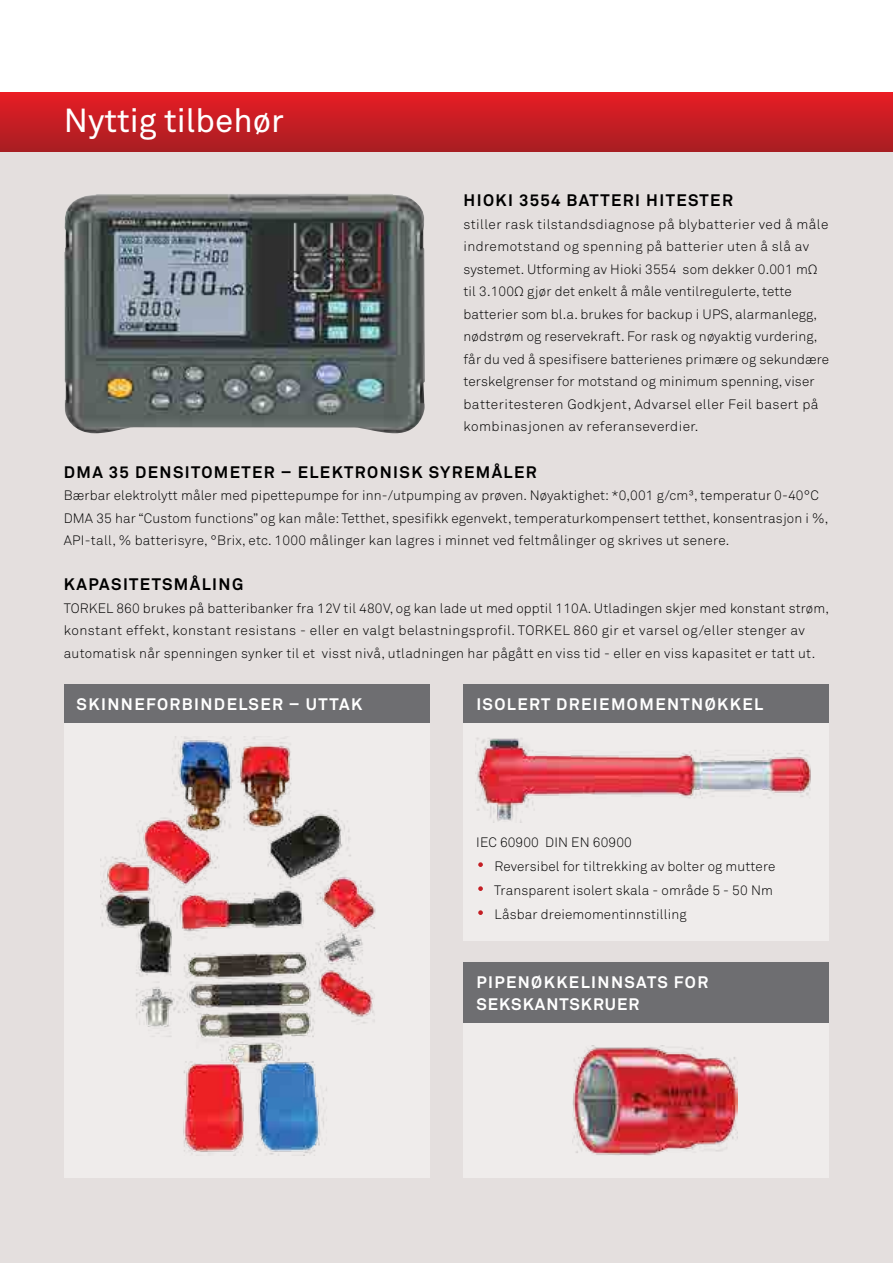
<style>
.page{position:relative;width:893px;height:1263px;background:#fff}
.page>*{position:absolute;margin:0;border:0;box-sizing:border-box;transform-origin:0 0}
.t1{font:33px "Akkurat Std";color:#fff}
.t2{font:700 16.5px/22.5px "Akkurat Std";letter-spacing:.085em;color:#fff}
.t3{font:700 16.5px "Akkurat Std";letter-spacing:.085em;color:#000}
.t4{font:300 13.5px/22.5px "Akkurat Std";letter-spacing:.01em;color:#000}
.s1{font-family:"Helvetica"}
.s2{font-size:20.25px;color:#fff}
</style>
<div class="page">
<div style="left:0;top:128px;width:893px;height:1135px;background:#e4dfde"></div>
<div style="left:0;top:93px;width:893px;height:58px;background:linear-gradient(to bottom,#e71d25,#a91e23)"></div>
<div style="left:64px;top:684px;width:365px;height:39px;background:#6e6e71"></div>
<div style="left:64px;top:723px;width:365px;height:455px;background:#efeceb"></div>
<img style="left:64px;top:194px;width:361px;height:239px">
<img style="left:100px;top:737px;width:276px;height:418px">
<div style="left:463px;top:684px;width:366px;height:39px;background:#6e6e71"></div>
<div style="left:463px;top:723px;width:366px;height:217px;background:#efeceb"></div>
<div style="left:463px;top:962px;width:366px;height:61px;background:#6e6e71"></div>
<div style="left:463px;top:1023px;width:366px;height:155px;background:#efeceb"></div>
<img style="left:572px;top:1046px;width:165px;height:109px">
<img style="left:475px;top:738px;width:336px;height:84px">
<h1 class="t1" style="left:64px;top:102px;width:222px">Nyttig tilbehør</h1>
<p class="t3" style="left:464px;top:190px;width:271px">HIOKI 3554 BATTERI HITESTER</p>
<p class="t4" style="left:463px;top:213px;width:367px">stiller rask tilstandsdiagnose på blybatterier ved å måle indremotstand og spenning på batterier uten å slå av systemet. Utforming av Hioki 3554 som dekker 0.001 m<span class="s1">Ω </span>til 3.100<span class="s1">Ω</span> gjør det enkelt å måle ventilregulerte, tette batterier som bl.a. brukes for backup i UPS, alarmanlegg, nødstrøm og reservekraft. For rask og nøyaktig vurdering, får du ved å spesifisere batterienes primære og sekundære terskelgrenser for motstand og minimum spenning, viser batteritesteren Godkjent, Advarsel eller Feil basert på kombinasjonen av referanseverdier.</p>
<p class="t3" style="left:64px;top:462px;width:474px">DMA 35 DENSITOMETER – ELEKTRONISK SYREMÅLER</p>
<p class="t4" style="left:64px;top:484px;width:766px">Bærbar elektrolytt måler med pipettepumpe for inn-/utpumping av prøven. Nøyaktighet: *0,001 g/cm³, temperatur 0-40°C<br>DMA 35 har “Custom functions” og kan måle: Tetthet, spesifikk egenvekt, temperaturkompensert tetthet, konsentrasjon i %,<br>API-tall, % batterisyre, °Brix, etc. 1000 målinger kan lagres i minnet ved feltmålinger og skrives ut senere.</p>
<p class="t3" style="left:64px;top:574px;width:181px">KAPASITETSMÅLING</p>
<p class="t4" style="left:64px;top:597px;width:767px">TORKEL 860 brukes på batteribanker fra 12V til 480V, og kan lade ut med opptil 110A. Utladingen skjer med konstant strøm, konstant effekt, konstant resistans - eller en valgt belastningsprofil. TORKEL 860 gir et varsel og/eller stenger av automatisk når spenningen synker til et visst nivå, utladningen har pågått en viss tid - eller en viss kapasitet er tatt ut.</p>
<p class="t2" style="left:77px;top:693px;width:287px">SKINNEFORBINDELSER – UTTAK</p>
<p class="t2" style="left:476px;top:693px;width:288px">ISOLERT DREIEMOMENTNØKKEL</p>
<p class="t4" style="left:476px;top:830px;width:157px">IEC 60900 DIN EN 60900</p>
<p class="t4" style="left:476px;top:854px;width:301px"><span class="s2">•</span> Reversibel for tiltrekking av bolter og muttere</p>
<p class="t4" style="left:476px;top:878px;width:298px"><span class="s2">•</span> Transparent isolert skala - område 5 - 50 Nm</p>
<p class="t4" style="left:476px;top:902px;width:212px"><span class="s2">•</span> Låsbar dreiemomentinnstilling</p>
<p class="t2" style="left:476px;top:970px;width:233px">PIPENØKKELINNSATS FOR<br>SEKSKANTSKRUER</p>
</div>
